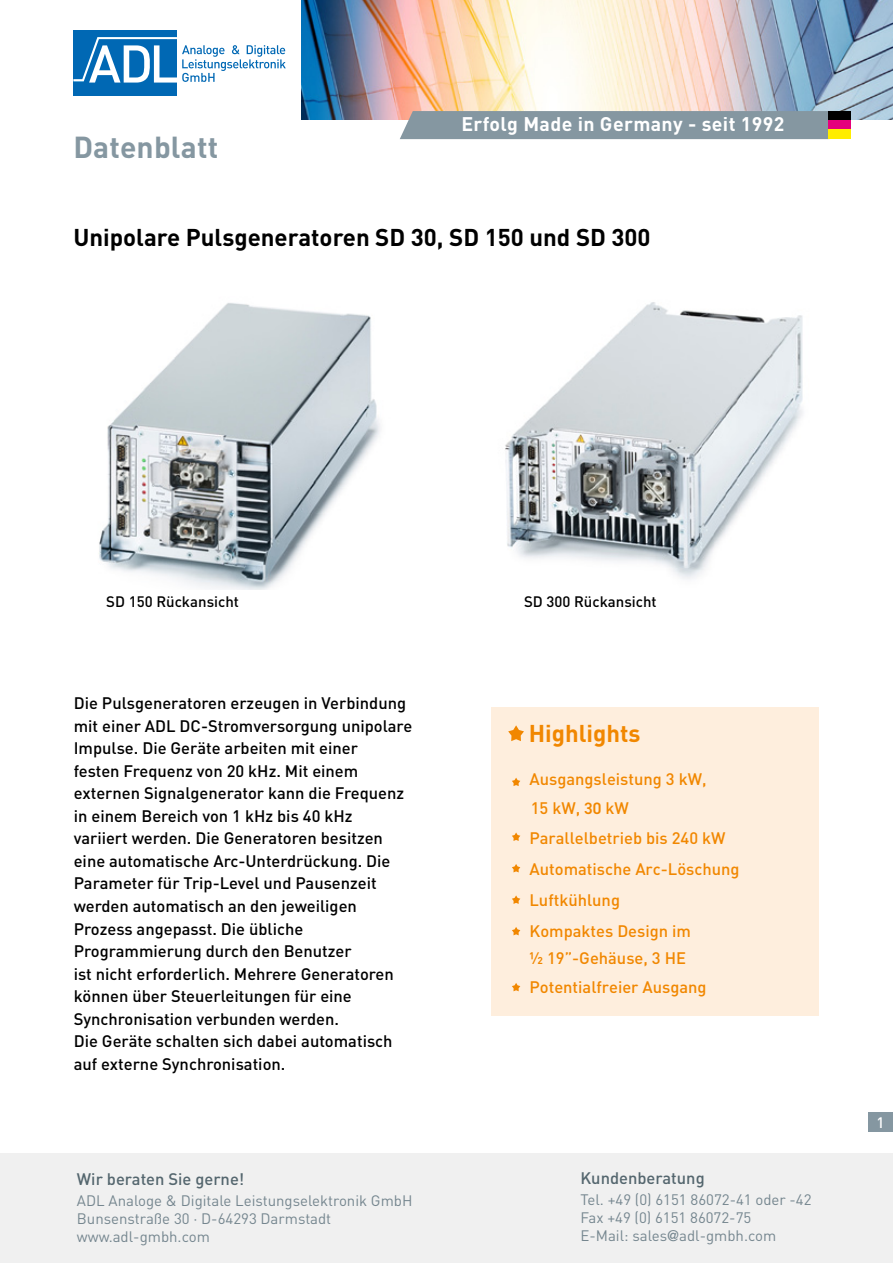
<style>
.page{position:relative;width:893px;height:1263px;background:#fff}
.page>*{position:absolute;margin:0;border:0;box-sizing:border-box;transform-origin:0 0}
.t1{font:700 30px "DIN";letter-spacing:.005em;color:#8597a1}
.t2{font:700 24px "DIN";color:#000}
.t3{font:700 24px "DIN";color:#f18700}
.t4{font:700 19.5px "DIN";letter-spacing:.02em;color:#fff}
.t5{font:500 16.5px/22.5px "DIN";color:#000}
.t6{font:500 16.5px/31px "DIN";color:#f18700}
.t7{font:500 16.5px "DIN";color:#54666e}
.t8{font:15px/18px "DIN";color:#75868f}
.t9{font:500 15px "DIN";color:#000}
.t10{font:500 15px "DIN";color:#fff}
.s1{font-family:"DIN2014";font-weight:600}
.s2{font-family:"Helvetica Neue";font-weight:500}
</style>
<div class="page">
<div style="left:73px;top:30px;width:104px;height:66px;background:#0068b4"></div>
<svg style="left:73px;top:37px;width:213px;height:46px"></svg>
<img style="left:302px;top:0;width:591px;height:120px">
<div style="left:400px;top:111px;width:428px;height:28px;background:#8597a1"></div>
<div style="left:828px;top:111px;width:23px;height:9px;background:#000"></div>
<div style="left:828px;top:120px;width:23px;height:10px;background:#e5007c"></div>
<div style="left:828px;top:130px;width:23px;height:9px;background:#ffed00"></div>
<div style="left:0;top:1154px;width:893px;height:109px;background:#f0f0f0"></div>
<div style="left:868px;top:1113px;width:25px;height:19px;background:#8597a1"></div>
<div style="left:491px;top:707px;width:328px;height:309px;background:#feeedd"></div>
<img style="left:99px;top:303px;width:281px;height:287px">
<img style="left:505px;top:302px;width:298px;height:277px">
<svg style="left:508px;top:725px;width:16px;height:16px"></svg>
<svg style="left:512px;top:778px;width:8px;height:8px"></svg>
<svg style="left:512px;top:832px;width:8px;height:9px"></svg>
<svg style="left:512px;top:864px;width:8px;height:8px"></svg>
<svg style="left:512px;top:895px;width:8px;height:9px"></svg>
<svg style="left:512px;top:927px;width:8px;height:8px"></svg>
<svg style="left:512px;top:983px;width:8px;height:8px"></svg>
<h1 class="t1" style="left:73px;top:128px;width:146px">Datenblatt</h1>
<p class="t4" style="left:461px;top:111px;width:325px">Erfolg Made in Germany - seit 1992</p>
<h2 class="t2" style="left:73px;top:221px;width:579px">Unipolare Pulsgeneratoren SD 30, SD 150 und SD 300</h2>
<p class="t9" style="left:106px;top:592px;width:134px">SD 150 Rückansicht</p>
<p class="t9" style="left:524px;top:592px;width:134px">SD 300 Rückansicht</p>
<p class="t5" style="left:74px;top:692px;width:340px">Die Pulsgeneratoren erzeugen in Verbindung mit einer ADL DC-Stromversorgung unipolare Impulse. Die Geräte arbeiten mit einer<br>festen Frequenz von 20 kHz. Mit einem externen Signalgenerator kann die Frequenz in einem Bereich von 1 kHz bis 40 kHz<br>variiert werden. Die Generatoren besitzen eine automatische Arc-Unterdrückung. Die Parameter für Trip-Level und Pausenzeit werden automatisch an den jeweiligen Prozess angepasst. Die übliche Programmierung durch den Benutzer<br>ist nicht erforderlich. Mehrere Generatoren können über Steuerleitungen für eine Synchronisation verbunden werden.<br>Die Geräte schalten sich dabei automatisch auf externe Synchronisation.</p>
<p class="t7" style="left:77px;top:1168px;width:169px">Wir beraten Sie gerne!</p>
<p class="t8" style="left:77px;top:1191px;width:337px">ADL Analoge &amp; Digitale Leistungselektronik GmbH<br>Bunsenstraße 30 · D-64293 Darmstadt www.adl-gmbh.com</p>
<h2 class="t3" style="left:529px;top:718px;width:113px">Highlights</h2>
<p class="t6" style="left:529px;top:765px;width:179px;line-height:28px">Ausgangsleistung 3 kW,<br>15 kW, <span class="s1">30</span> kW</p>
<p class="t6" style="left:529px;top:822px;width:212px">Parallelbetrieb bis 240 kW<br>Automatische Arc-Löschung<br>Luftkühlung<br>Kompaktes Design im</p>
<p class="t6" style="left:529px;top:943px;width:179px;line-height:29px">½ 19”-Gehäuse, 3 HE<br>Potentialfreier Ausgang</p>
<p class="t7" style="left:580px;top:1167px;width:126px">Kundenberatung</p>
<p class="t8" style="left:580px;top:1190px;width:233px">Tel. +49 (0) 6151 86072-41 oder -42<br>Fax +49 (0) 6151 86072-75<br>E-Mail: sales<span class="s2">@</span>adl-gmbh.com</p>
<p class="t10" style="left:876px;top:1113px;width:9px">1</p>
</div>
